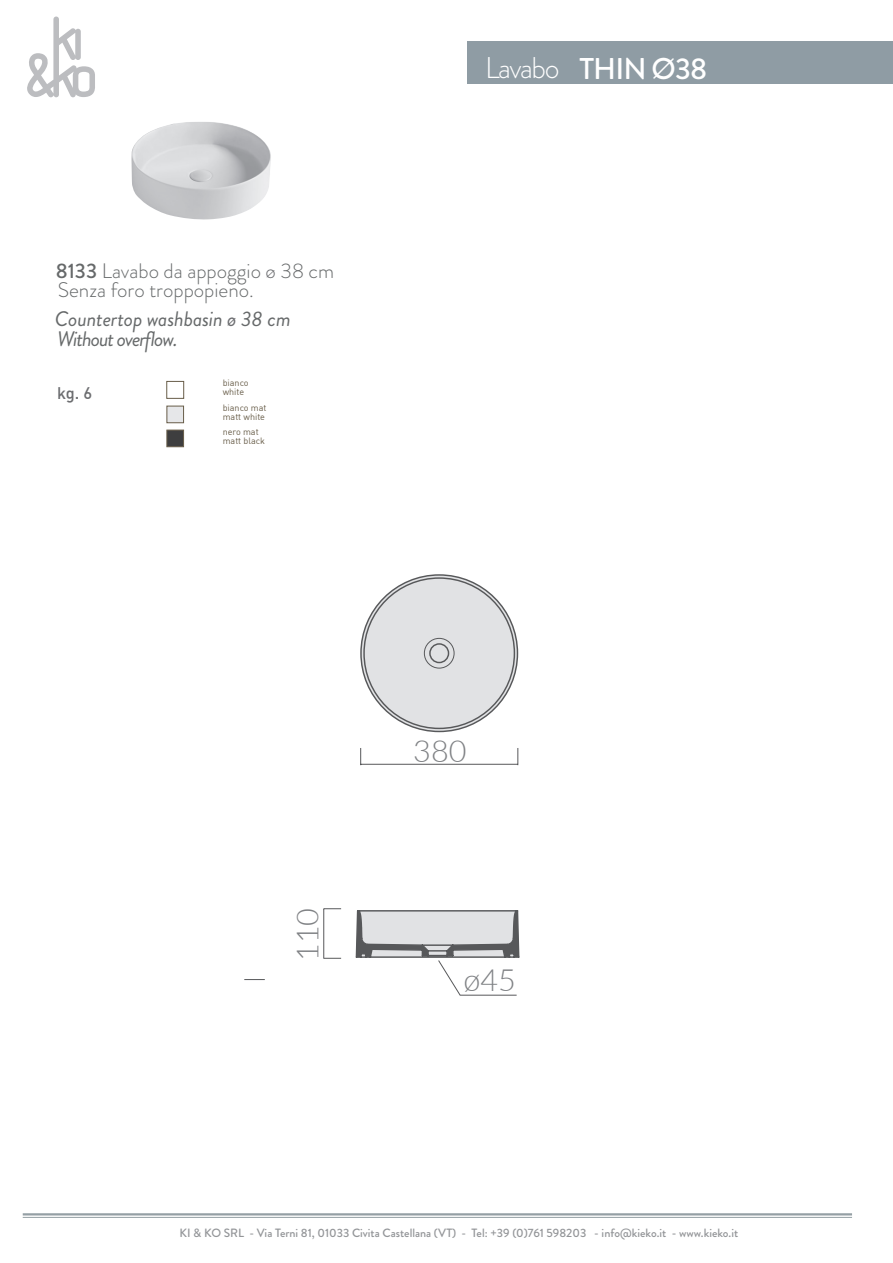
<style>
.page{position:relative;width:893px;height:1263px;background:#fff}
.page>*{position:absolute;margin:0;border:0;box-sizing:border-box;transform-origin:0 0}
.t1{font:300 30.6px "Lato";color:#808285}
.t2{font:500 30px "Brandon Grotesque";letter-spacing:-.03em;color:#fff}
.t3{font:300 21px/19.6px "Brandon Grotesque";color:#66696a}
.t4{font:italic 21px/19.6px "Brandon Grotesque";letter-spacing:-.01em;color:#66696a}
.t5{font:500 16.5px "DIN";color:#6c6d70}
.t6{font:500 12px "Brandon Grotesque";color:#939598}
.t7{font:9px/9px "DIN";color:#685d49}
.s1{font-weight:500}
.s2{color:#6c6d70}
.s3{font-weight:300}
</style>
<div class="page">
<svg style="left:27px;top:17px;width:68px;height:80px"></svg>
<div style="left:468px;top:41px;width:425px;height:43px;background:#8f9ca4"></div>
<div style="left:167px;top:381px;width:17px;height:18px;background:#fff;border:1px solid #685d49"></div>
<div style="left:167px;top:406px;width:17px;height:17px;background:#e6e7e9;border:1px solid #685d49"></div>
<div style="left:167px;top:430px;width:17px;height:17px;background:#3e3e3f;border:1px solid #685d49"></div>
<hr style="left:23px;top:1213px;width:829px;height:2px;background:#949fa4">
<hr style="left:23px;top:1217px;width:829px;height:1px;background:#949fa4">
<svg style="left:244px;top:979px;width:21px;height:1px"></svg>
<img style="left:131px;top:122px;width:140px;height:98px">
<svg style="left:360px;top:748px;width:1px;height:17px"></svg>
<svg style="left:517px;top:748px;width:1px;height:16px"></svg>
<hr style="left:361px;top:764px;width:157px;height:1px;background:#57585a">
<svg style="left:360px;top:574px;width:159px;height:159px"></svg>
<div style="left:424px;top:638px;width:30px;height:30px;border:1px solid #57585a;border-radius:50%"></div>
<svg style="left:324px;top:908px;width:17px;height:1px"></svg>
<hr style="left:323px;top:909px;width:1px;height:49px;background:#57585a">
<svg style="left:324px;top:958px;width:17px;height:1px"></svg>
<svg style="left:355px;top:910px;width:164px;height:86px"></svg>
<h3 class="t3" style="left:56px;top:261px;width:280px"><span class="s1">8133</span> Lavabo da appoggio <span class="s2">ø</span> 38 cm<br>Senza foro troppopieno.</h3>
<h3 class="t4" style="left:55px;top:309px;width:237px">Countertop washbasin <span class="s2">ø</span> 38 cm<br>Without overflow.</h3>
<h3 class="t5" style="left:57px;top:382px;width:37px">kg. 6</h3>
<p class="t7" style="left:223px;top:378px;width:28px">bianco white</p>
<p class="t7" style="left:223px;top:403px;width:45px">bianco mat matt white</p>
<p class="t7" style="left:223px;top:427px;width:44px">nero mat matt black</p>
<h2 class="t2" style="left:485px;top:48px;width:224px"><span class="s3">Lavabo</span> THIN Ø38</h2>
<h1 class="t1" style="left:286px;top:961px;width:55px;rotate:-90deg">110</h1>
<h1 class="t1" style="left:413px;top:730px;width:55px">380</h1>
<h1 class="t1" style="left:463px;top:959px;width:54px">ø45</h1>
<p class="t6" style="left:179px;top:1225px;width:560px">KI &amp; KO SRL - Via Terni 81, 01033 Civita Castellana (VT) - Tel: +39 (0)761 598203 - info@kieko.it - www.kieko.it</p>
</div>
